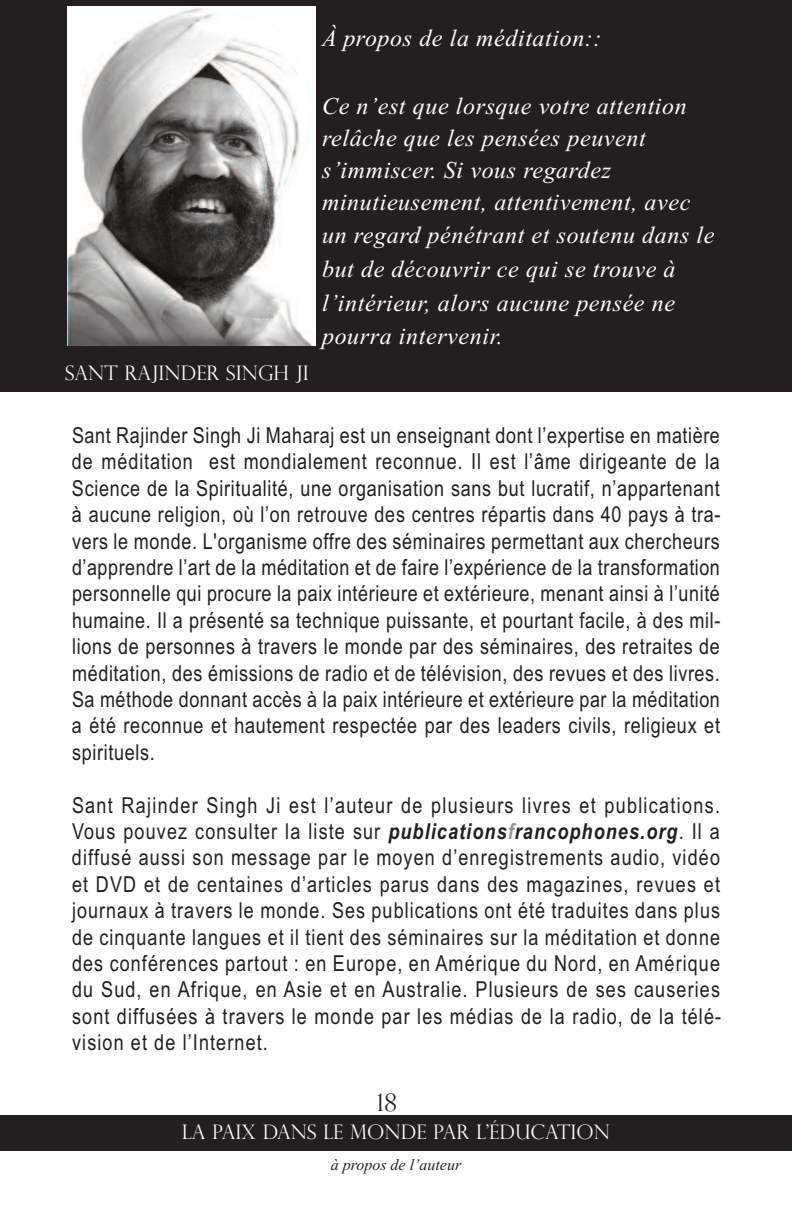
<style>
.page{position:relative;width:792px;height:1224px;background:#fff}
.page>*{position:absolute;margin:0;border:0;box-sizing:border-box;transform-origin:0 0}
.t1{font:italic 24px/32.8px "Times New Roman";letter-spacing:.025em;color:#fff}
.t2{font:300 24px "Perpetua Titling";color:#231f20}
.t3{font:22px/26.4px "Arial Narrow";letter-spacing:.04em;color:#231f20;text-align:justify}
.t4{font:300 20px "Perpetua Titling";color:#fff}
.t5{font:italic 16px "Times New Roman";color:#231f20}
.s1{font-weight:700;font-style:italic}
.s2{font-weight:700;font-style:italic;color:#939598}
</style>
<div class="page">
<div style="left:0;top:1116px;width:792px;height:35px;background:#231f20"></div>
<div style="left:0;top:0;width:792px;height:357px;background:#231f20"></div>
<img style="left:68px;top:7px;width:248px;height:338px">
<div style="left:0;top:357px;width:792px;height:35px;background:#231f20"></div>
<p class="t1" style="left:322px;top:21px;width:281px">À propos de la méditation::</p>
<p class="t4" style="left:65px;top:361px;width:245px">SANT RAJINDER SINGH JI</p>
<p class="t1" style="left:322px;top:90px;width:394px">Ce n’est que lorsque votre attention relâche que les pensées peuvent s’immiscer. Si vous regardez minutieusement, attentivement, avec un regard pénétrant et soutenu dans le but de découvrir ce qui se trouve à l’intérieur, alors aucune pensée ne pourra intervenir.</p>
<p class="t3" style="left:72px;top:422px;width:650px">Sant Rajinder Singh Ji Maharaj est un enseignant dont l’expertise en matière de méditation est mondialement reconnue. Il est l’âme dirigeante de la Science de la Spiritualité, une organisation sans but lucratif, n’appartenant à aucune religion, où l’on retrouve des centres répartis dans 40 pays à tra&shy;vers le monde. L'organisme offre des séminaires permettant aux chercheurs d’apprendre l’art de la méditation et de faire l’expérience de la transformation personnelle qui procure la paix intérieure et extérieure, menant ainsi à l’unité humaine. Il a présenté sa technique puissante, et pourtant facile, à des mil&shy;lions de personnes à travers le monde par des séminaires, des retraites de méditation, des émissions de radio et de télévision, des revues et des livres.<br>Sa méthode donnant accès à la paix intérieure et extérieure par la méditation a été reconnue et hautement respectée par des leaders civils, religieux et spirituels.</p>
<p class="t3" style="left:72px;top:792px;width:651px">Sant Rajinder Singh Ji est l’auteur de plusieurs livres et publications.<br>Vous pouvez consulter la liste sur <span class="s1">publications</span><span class="s2">f</span><span class="s1">rancophones.org</span>. Il a diffusé aussi son message par le moyen d’enregistrements audio, vidéo et DVD et de centaines d’articles parus dans des magazines, revues et journaux à travers le monde. Ses publications ont été traduites dans plus de cinquante langues et il tient des séminaires sur la méditation et donne des conférences partout : en Europe, en Amérique du Nord, en Amérique du Sud, en Afrique, en Asie et en Australie. Plusieurs de ses causeries sont diffusées à travers le monde par les médias de la radio, de la télé&shy;vision et de l’Internet.</p>
<p class="t2" style="left:377px;top:1089px;width:22px">18</p>
<p class="t4" style="left:182px;top:1120px;width:430px">LA PAIX DANS LE MONDE PAR L’ÉDUCATION</p>
<p class="t5" style="left:331px;top:1155px;width:132px">à propos de l’auteur</p>
</div>
